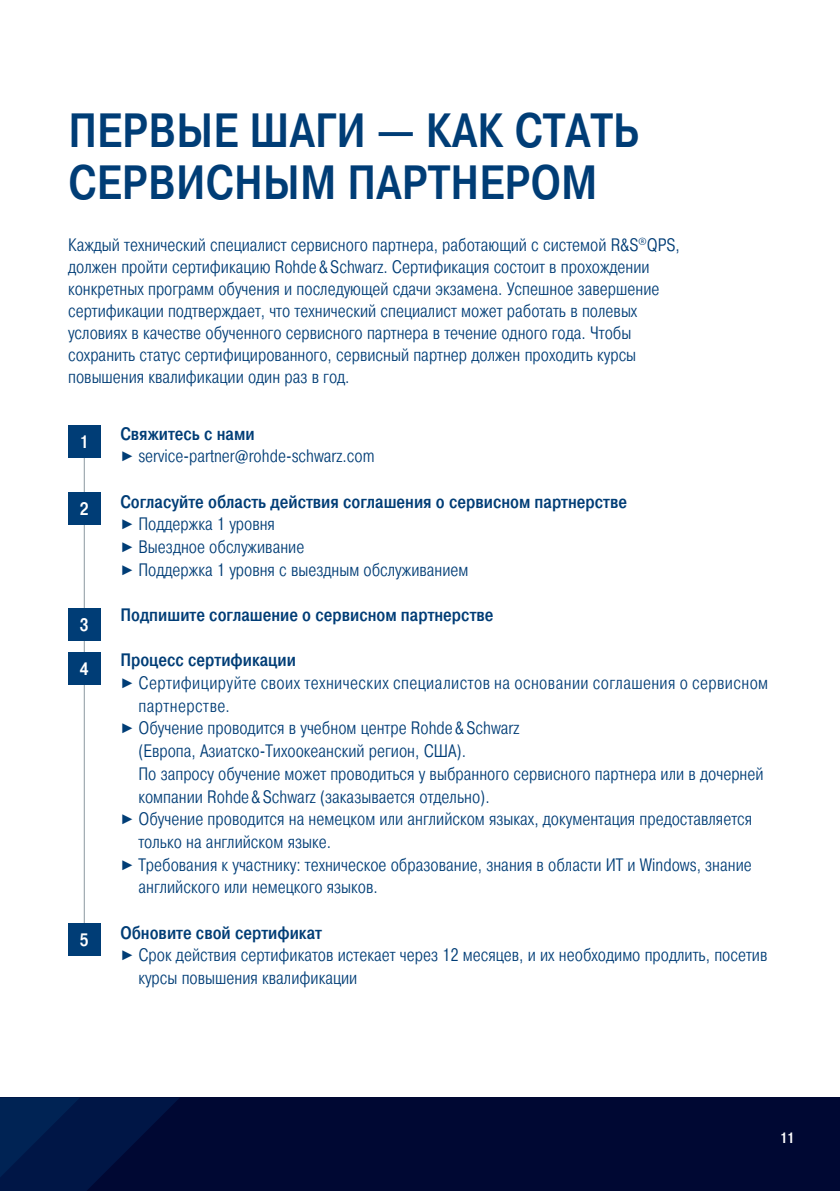
<style>
.page{position:relative;width:840px;height:1191px;background:#fff}
.page>*{position:absolute;margin:0;border:0;box-sizing:border-box;transform-origin:0 0}
.t1{font:500 48px/52px "Pragmatica Cond";letter-spacing:.005em;color:#003d76}
.t2{font:300 18px/22px "Pragmatica Cond";color:#003d76}
.t3{font:300 18px "Pragmatica Cond";letter-spacing:.02em;color:#003d76}
.t4{font:500 18px "Pragmatica Cond";color:#003d76}
.t5{font:500 18px "Pragmatica Cond";color:#fff}
.t6{font:500 15px "Pragmatica Cond";color:#fff}
.s1{font-weight:500}
.s2{font-family:"Arial";font-weight:400;font-size:14px}
</style>
<div class="page">
<div style="left:0;top:1097px;width:839px;height:94px;background:#000833"></div>
<svg style="left:0;top:1097px;width:179px;height:94px"></svg>
<hr style="left:84px;top:436px;width:1px;height:495px;background:#8b98a0">
<div style="left:68px;top:425px;width:32px;height:33px;background:#003d76"></div>
<div style="left:68px;top:493px;width:32px;height:32px;background:#003d76"></div>
<div style="left:68px;top:608px;width:32px;height:32px;background:#003d76"></div>
<div style="left:68px;top:652px;width:32px;height:33px;background:#003d76"></div>
<div style="left:68px;top:923px;width:32px;height:32px;background:#003d76"></div>
<h1 class="t1" style="left:68px;top:105px;width:572px">ПЕРВЫЕ ШАГИ — КАК СТАТЬ<br>СЕРВИСНЫМ ПАРТНЕРОМ</h1>
<p class="t2" style="left:68px;top:234px;width:613px">Каждый технический специалист сервисного партнера, работающий с системой R&amp;S<sup>®</sup>QPS, должен пройти сертификацию Rohde&amp;Schwarz. Сертификация состоит в прохождении конкретных программ обучения и последующей сдачи экзамена. Успешное завершение сертификации подтверждает, что технический специалист может работать в полевых условиях в качестве обученного сервисного партнера в течение одного года. Чтобы сохранить статус сертифицированного, сервисный партнер должен проходить курсы повышения квалификации один раз в год.</p>
<p class="t5" style="left:80px;top:431px;width:10px">1</p>
<p class="t5" style="left:80px;top:498px;width:10px">2</p>
<p class="t5" style="left:80px;top:614px;width:10px">3</p>
<p class="t5" style="left:80px;top:658px;width:10px">4</p>
<p class="t5" style="left:80px;top:928px;width:10px">5</p>
<p class="t2" style="left:120px;top:422px;width:255px;line-height:22.6px"><span class="s1">Свяжитесь с нами<br></span><span class="s2">►</span> service-partner@rohde-schwarz.com</p>
<p class="t2" style="left:120px;top:490px;width:508px;line-height:22.6px"><span class="s1">Согласуйте область действия соглашения о сервисном партнерстве </span><span class="s2">►</span> Поддержка 1 уровня<br><span class="s2">►</span> Выездное обслуживание<br><span class="s2">►</span> Поддержка 1 уровня с выездным обслуживанием</p>
<p class="t4" style="left:120px;top:604px;width:374px">Подпишите соглашение о сервисном партнерстве</p>
<p class="t4" style="left:120px;top:649px;width:177px">Процесс сертификации</p>
<p class="t3" style="left:120px;top:672px;width:649px"><span class="s2">►</span> Сертифицируйте своих технических специалистов на основании соглашения о сервисном</p>
<p class="t3" style="left:138px;top:695px;width:93px">партнерстве.</p>
<p class="t2" style="left:120px;top:717px;width:400px"><span class="s2">►</span> Обучение проводится в учебном центре Rohde&amp;Schwarz</p>
<p class="t2" style="left:138px;top:740px;width:329px">(Европа, Азиатско-Тихоокеанский регион, США).</p>
<p class="t2" style="left:138px;top:763px;width:626px">По запросу обучение может проводиться у выбранного сервисного партнера или в дочерней</p>
<p class="t2" style="left:138px;top:785px;width:352px">компании Rohde&amp;Schwarz (заказывается отдельно).</p>
<p class="t2" style="left:120px;top:808px;width:633px"><span class="s2">►</span> Обучение проводится на немецком или английском языках, документация предоставляется</p>
<p class="t2" style="left:138px;top:831px;width:194px">только на английском языке.</p>
<p class="t2" style="left:120px;top:853px;width:632px"><span class="s2">►</span> Требования к участнику: техническое образование, знания в области ИТ и Windows, знание</p>
<p class="t2" style="left:138px;top:876px;width:241px">английского или немецкого языков.</p>
<p class="t4" style="left:120px;top:922px;width:203px">Обновите свой сертификат</p>
<p class="t2" style="left:120px;top:944px;width:648px"><span class="s2">►</span> Срок действия сертификатов истекает через 12 месяцев, и их необходимо продлить, посетив</p>
<p class="t2" style="left:138px;top:967px;width:220px">курсы повышения квалификации</p>
<p class="t6" style="left:779px;top:1128px;width:16px">11</p>
</div>
